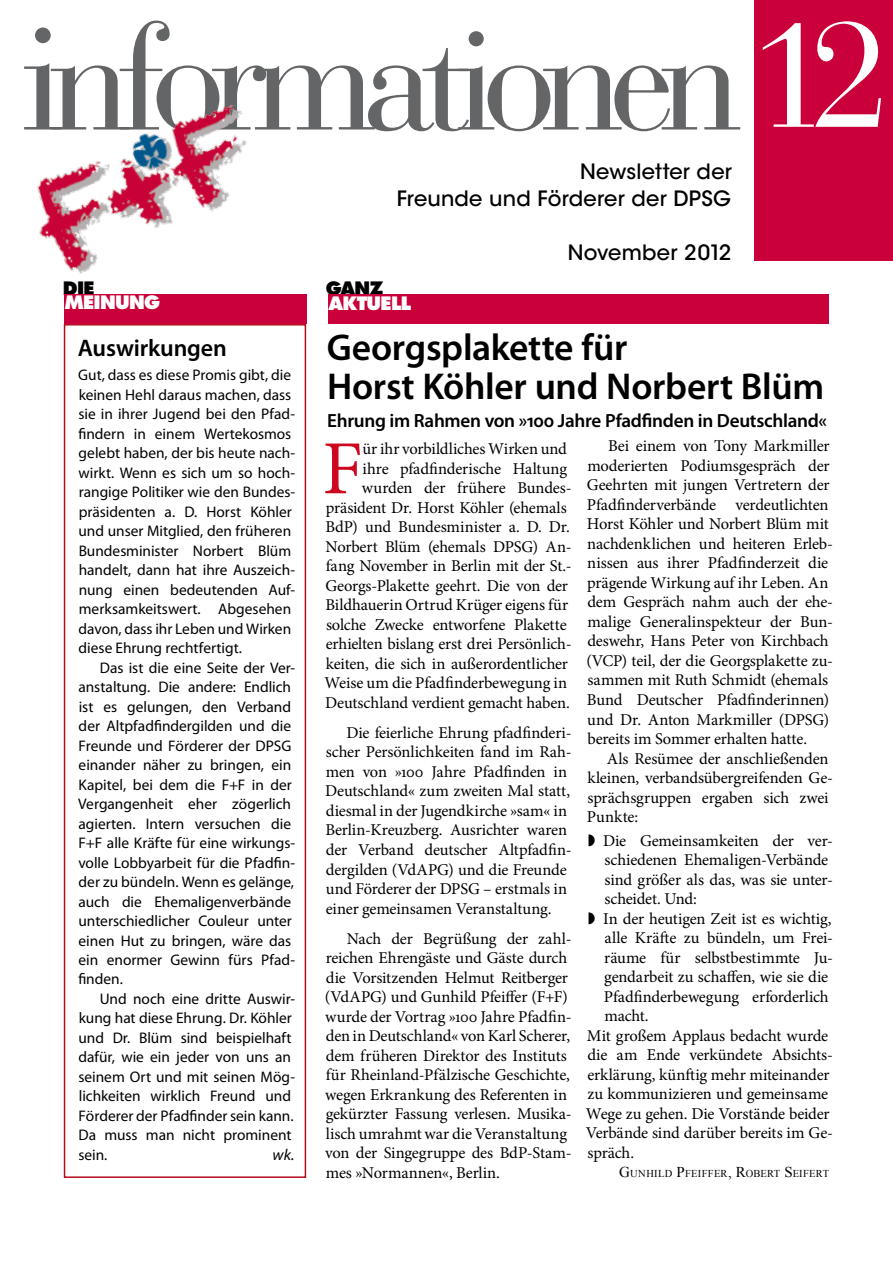
<style>
.page{position:relative;width:893px;height:1263px;background:#fff}
.page>*{position:absolute;margin:0;border:0;box-sizing:border-box;transform-origin:0 0}
.t1{font:148.2px "Bauer Bodoni Std";letter-spacing:-.1em;color:#646567}
.t2{font:76.5px "Minion Pro";color:#cd071e}
.t3{font:600 37.5px/39px "Myriad Pro";letter-spacing:-.01em;color:#000}
.t4{font:600 24px "Myriad Pro";letter-spacing:-.005em;color:#000}
.t5{font:500 21px/27px "ITC Avant Garde Std";letter-spacing:.01em;color:#000;text-align:right}
.t6{font:600 19.2px "Myriad Pro";letter-spacing:-.015em;color:#000}
.t7{font:800 18px "Futura Std";letter-spacing:-.04em;color:#fff}
.t8{font:800 18px "Futura Std";letter-spacing:-.045em;color:#000}
.t9{font:16.5px/19.5px "Minion Pro";letter-spacing:-.01em;color:#000}
.t10{font:italic 15.75px "Myriad Pro";color:#000}
.t11{font:15.3px/19.5px "Myriad Pro";color:#000}
.t12{font:10.5px "Times New Roman";letter-spacing:.025em;color:#000}
.s1{font-size:153.75px}
.s2{font-size:148.5px;color:#fff}
.s3{font-size:15px}
</style>
<div class="page">
<div style="left:754px;top:0;width:139px;height:261px;background:#ca003a"></div>
<img style="left:37px;top:104px;width:210px;height:170px">
<div style="left:329px;top:295px;width:500px;height:29px;background:#ca003a"></div>
<div style="left:64px;top:295px;width:242px;height:29px;background:#ca003a"></div>
<div style="left:64px;top:324px;width:242px;height:854px;border:2px solid #b60d1c"></div>
<h1 class="t1" style="left:22px;top:-10px;width:869px"><span class="s1">i</span>nformationen <span class="s2">12</span></h1>
<p class="t5" style="left:397px;top:158px;width:337px">Newsletter der<br>Freunde und Förderer der DPSG</p>
<p class="t5" style="left:568px;top:239px;width:165px">November 2012</p>
<p class="t8" style="left:326px;top:277px;width:59px">GANZ</p>
<p class="t7" style="left:329px;top:291px;width:84px">AKTUELL</p>
<p class="t8" style="left:63px;top:277px;width:33px">DIE</p>
<p class="t7" style="left:64px;top:291px;width:97px">MEINUNG</p>
<h3 class="t4" style="left:78px;top:333px;width:151px">Auswirkungen</h3>
<p class="t11" style="left:78px;top:365px;width:218px">Gut, dass es diese Promis gibt, die keinen Hehl daraus machen, dass sie in ihrer Jugend bei den Pfad&shy;findern in einem Wertekosmos gelebt haben, der bis heute nach&shy;wirkt. Wenn es sich um so hoch&shy;rangige Politiker wie den Bundes&shy;präsidenten a. D. Horst Köhler und unser Mitglied, den früheren<br>Bundesminister Norbert Blüm handelt, dann hat ihre Auszeich&shy;nung einen bedeutenden Auf&shy;merksamkeitswert. Abgesehen davon, dass ihr Leben und Wirken diese Ehrung rechtfertigt.</p>
<p class="t11" style="left:78px;top:657px;width:218px;text-indent:22px">Das ist die eine Seite der Ver&shy;anstaltung. Die andere: Endlich ist es gelungen, den Verband der Altpfadfindergilden und die<br>Freunde und Förderer der DPSG einander näher zu bringen, ein<br>Kapitel, bei dem die F+F in der<br>Vergangenheit eher zögerlich agierten. Intern versuchen die<br>F+F alle Kräfte für eine wirkungs&shy;volle Lobbyarbeit für die Pfadfin&shy;der zu bündeln. Wenn es gelänge, auch die Ehemaligenverbände unterschiedlicher Couleur unter einen Hut zu bringen, wäre das ein enormer Gewinn fürs Pfad&shy;finden.</p>
<p class="t11" style="left:78px;top:989px;width:218px;text-indent:21px">Und noch eine dritte Auswir&shy;kung hat diese Ehrung. Dr. Köhler und Dr. Blüm sind beispielhaft dafür, wie ein jeder von uns an seinem Ort und mit seinen Mög&shy;lichkeiten wirklich Freund und<br>Förderer der Pfadfinder sein kann.<br>Da muss man nicht prominent sein.</p>
<p class="t10" style="left:273px;top:1145px;width:23px">wk.</p>
<h3 class="t3" style="left:327px;top:327px;width:499px">Georgsplakette für<br>Horst Köhler und Norbert Blüm</h3>
<p class="t6" style="left:327px;top:408px;width:501px">Ehrung im Rahmen von »100 Jahre Pfadfinden in Deutschland«</p>
<p class="t9" style="left:324px;top:439px;width:249px;text-align:right">ür ihr vorbildliches Wirken und<br>ihre pfadfinderische Haltung wurden der frühere Bundes&shy;präsident Dr. Horst Köhler (ehemals BdP) und Bundesminister a. D. Dr.<br>Norbert Blüm (ehemals DPSG) An&shy;fang November in Berlin mit der St.- Georgs-Plakette geehrt. Die von der Bildhauerin Ortrud Krüger eigens für solche Zwecke entworfene Plakette erhielten bislang erst drei Persönlich&shy;keiten, die sich in außerordentlicher Weise um die Pfadfinderbewegung in Deutschland verdient gemacht haben.</p>
<p class="t9" style="left:325px;top:723px;width:248px;text-indent:21px">Die feierliche Ehrung pfadfinderi&shy;scher Persönlichkeiten fand im Rah&shy;men von »100 Jahre Pfadfinden in Deutschland« zum zweiten Mal statt, diesmal in der Jugendkirche »sam« in Berlin-Kreuzberg. Ausrichter waren der Verband deutscher Altpfadfin&shy;dergilden (VdAPG) und die Freunde und Förderer der DPSG – erstmals in einer gemeinsamen Veranstaltung.</p>
<p class="t9" style="left:325px;top:929px;width:248px;text-indent:22px">Nach der Begrüßung der zahl&shy;reichen Ehrengäste und Gäste durch die Vorsitzenden Helmut Reitberger (VdAPG) und Gunhild Pfeiffer (F+F) wurde der Vortrag »100 Jahre Pfadfin&shy;den in Deutschland« von Karl Scherer, dem früheren Direktor des Instituts für Rheinland-Pfälzische Geschichte, wegen Erkrankung des Referenten in gekürzter Fassung verlesen. Musika&shy;lisch umrahmt war die Veranstaltung von der Singegruppe des BdP-Stam&shy;mes »Normannen«, Berlin.</p>
<h2 class="t2" style="left:322px;top:418px;width:42px">F</h2>
<p class="t9" style="left:586px;top:436px;width:248px;text-indent:22px">Bei einem von Tony Markmiller moderierten Podiumsgespräch der Geehrten mit jungen Vertretern der Pfadfinderverbände verdeutlichten Horst Köhler und Norbert Blüm mit nachdenklichen und heiteren Erleb&shy;nissen aus ihrer Pfadfinderzeit die prägende Wirkung auf ihr Leben. An dem Gespräch nahm auch der ehe&shy;malige Generalinspekteur der Bun&shy;deswehr, Hans Peter von Kirchbach (VCP) teil, der die Georgsplakette zu&shy;sammen mit Ruth Schmidt (ehemals Bund Deutscher Pfadfinderinnen) und Dr. Anton Markmiller (DPSG) bereits im Sommer erhalten hatte.</p>
<p class="t9" style="left:587px;top:748px;width:248px;text-indent:20px">Als Resümee der anschließenden kleinen, verbandsübergreifenden Ge&shy;sprächsgruppen ergaben sich zwei<br>Punkte:</p>
<p class="t9" style="left:588px;top:831px;width:247px">◗ Die Gemeinsamkeiten der ver-</p>
<p class="t9" style="left:604px;top:850px;width:225px">schiedenen Ehemaligen-Verbände</p>
<p class="t9" style="left:604px;top:870px;width:230px">sind größer als das, was sie unter-</p>
<p class="t9" style="left:604px;top:889px;width:94px">scheidet. Und:</p>
<p class="t9" style="left:588px;top:909px;width:245px">◗ In der heutigen Zeit ist es wichtig,</p>
<p class="t9" style="left:605px;top:928px;width:230px">alle Kräfte zu bündeln, um Frei-</p>
<p class="t9" style="left:604px;top:948px;width:230px">räume für selbstbestimmte Ju-</p>
<p class="t9" style="left:604px;top:967px;width:225px">gendarbeit zu schaffen, wie sie die</p>
<p class="t9" style="left:604px;top:987px;width:226px">Pfadfinderbewegung erforderlich</p>
<p class="t9" style="left:604px;top:1006px;width:46px">macht.</p>
<p class="t9" style="left:587px;top:1026px;width:243px">Mit großem Applaus bedacht wurde</p>
<p class="t9" style="left:587px;top:1045px;width:247px">die am Ende verkündete Absichts-</p>
<p class="t9" style="left:587px;top:1065px;width:244px">erklärung, künftig mehr miteinander</p>
<p class="t9" style="left:587px;top:1084px;width:242px">zu kommunizieren und gemeinsame</p>
<p class="t9" style="left:586px;top:1104px;width:245px">Wege zu gehen. Die Vorstände beider</p>
<p class="t9" style="left:586px;top:1123px;width:249px">Verbände sind darüber bereits im Ge-</p>
<p class="t9" style="left:587px;top:1143px;width:48px">spräch.</p>
<p class="t12" style="left:619px;top:1167px;width:211px"><span class="s3">G</span>UNHILD <span class="s3">P</span>FEIFFER<span class="s3">, R</span>OBERT <span class="s3">S</span>EIFERT</p>
</div>
